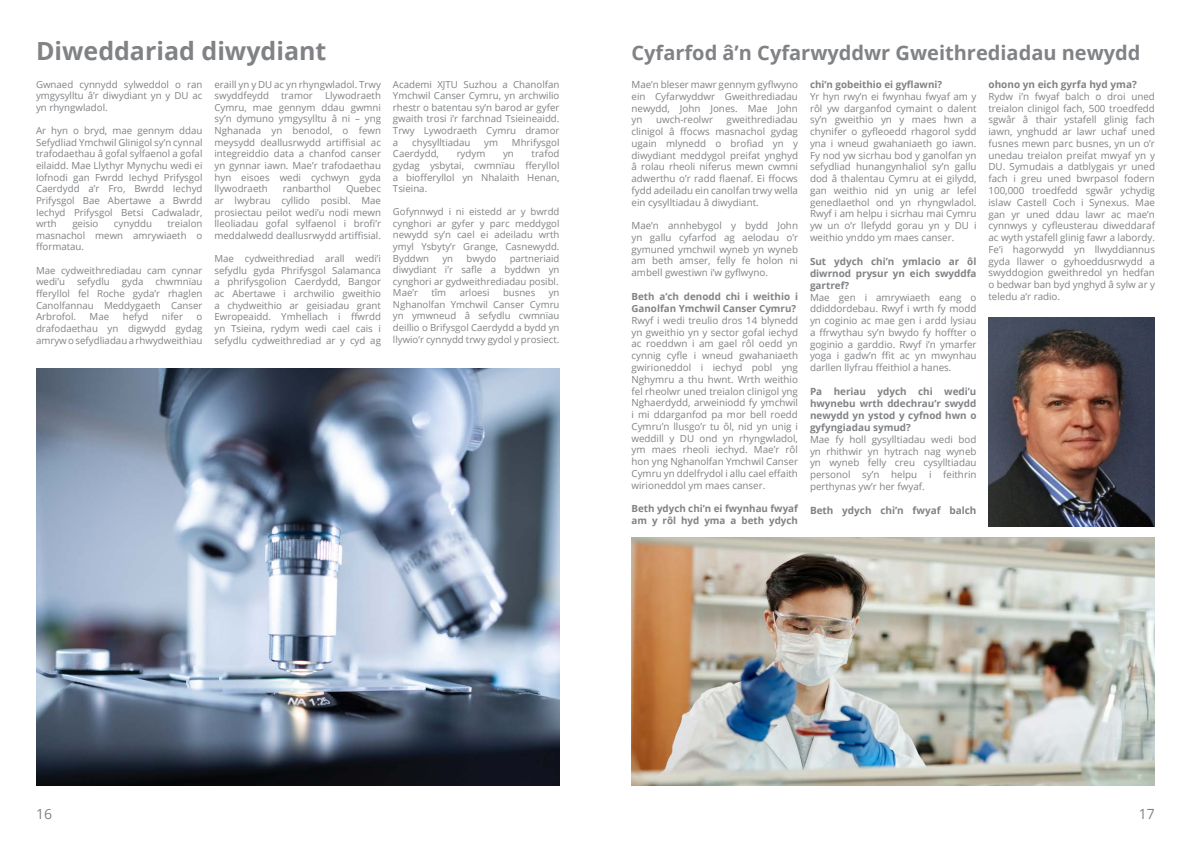
<style>
.page{position:relative;width:1191px;height:842px;background:#fff}
.page>*{position:absolute;margin:0;border:0;box-sizing:border-box;transform-origin:0 0}
.t1{font:25px "Open Sans Bold 2";color:#808285}
.t2{font:20px "Open Sans Bold 2";color:#808285}
.t3{font:14px "Open Sans";color:#808285}
.Booklet_grey_text{font:10px "Open Sans Bold 2";color:#808285}
.Booklet_grey_text-2{font:9.9px/11.9px "Open Sans Bold 2";color:#808285;text-align:justify}
.Booklet_grey_text-3{font:9.8px/11.8px "Open Sans";color:#808285;text-align:justify}
.Booklet_grey_text-4{font:9.8px/12px "Open Sans Bold 2";color:#808285}
.Booklet_grey_text-5{font:9.7px/11.6px "Open Sans";color:#808285;text-align:justify}
.Booklet_grey_text-6{font:9.7px/11.6px "Open Sans 2";color:#808285;text-align:justify}
.Booklet_grey_text-7{font:9.6px/11.5px "Open Sans";color:#808285;text-align:justify}
.s1{font-family:"Open Sans 2"}
.s2{font-family:"Open Sans"}
</style>
<div class="page">
<img style="left:988px;top:318px;width:167px;height:208px">
<img style="left:631px;top:538px;width:524px;height:247px">
<img style="left:36px;top:369px;width:523px;height:416px">
<p class="t1" style="left:36px;top:33px;width:292px">Diweddariad diwydiant</p>
<p class="Booklet_grey_text-5" style="left:36px;top:78px;width:168px">Gwnaed cynnydd sylweddol o ran ymgysylltu â’r diwydiant yn y DU ac yn rhyngwladol.</p>
<p class="Booklet_grey_text-5" style="left:36px;top:124px;width:168px">Ar hyn o bryd, mae gennym ddau Sefydliad Ymchwil Glinigol sy’n cynnal trafodaethau â gofal sylfaenol a gofal eilaidd. Mae Llythyr Mynychu wedi ei lofnodi gan Fwrdd Iechyd Prifysgol Caerdydd a’r Fro, Bwrdd Iechyd Prifysgol Bae Abertawe a Bwrdd Iechyd Prifysgol Betsi Cadwaladr, wrth</p>
<p class="Booklet_grey_text-5" style="left:214px;top:78px;width:168px">eraill yn y DU ac yn rhyngwladol. Trwy swyddfeydd</p>
<p class="Booklet_grey_text-5" style="left:214px;top:90px;width:168px;text-indent:111px">Llywodraeth Cymru, mae gennym ddau gwmni sy’n dymuno ymgysylltu â ni – yng Nghanada yn benodol, o fewn <span class="s1">meysydd deallusrwydd artiffisial ac </span>integreiddio data a chanfod canser yn gynnar iawn. Mae’r trafodaethau hyn eisoes wedi cychwyn gyda llywodraeth</p>
<p class="Booklet_grey_text-5" style="left:281px;top:90px;width:33px">tramor</p>
<p class="Booklet_grey_text-6" style="left:214px;top:183px;width:168px;text-indent:131px"><span class="s2">Quebec ar lwybrau cyllido posibl. Mae prosiectau peilot wedi’u nodi mewn </span>lleoliadau gofal sylfaenol i brofi’r meddalwedd deallusrwydd artiffisial.</p>
<p class="Booklet_grey_text-5" style="left:214px;top:253px;width:168px">Mae cydweithrediad arall wedi’i sefydlu gyda Phrifysgol Salamanca a phrifysgolion Caerdydd, Bangor ac Abertawe i archwilio gweithio a chydweithio ar geisiadau grant <span class="s1">Ewropeaidd. Ymhellach i ffwrdd </span>yn Tsieina, rydym wedi cael cais i sefydlu cydweithrediad ar y cyd ag</p>
<p class="Booklet_grey_text-5" style="left:283px;top:183px;width:50px">ranbarthol</p>
<p class="Booklet_grey_text-5" style="left:36px;top:218px;width:168px;text-indent:132px">treialon masnachol mewn amrywiaeth o <span class="s1">fformatau.</span></p>
<p class="Booklet_grey_text-5" style="left:36px;top:264px;width:168px">Mae cydweithrediadau cam cynnar wedi’u</p>
<p class="Booklet_grey_text-5" style="left:72px;top:218px;width:28px">geisio</p>
<p class="Booklet_grey_text-5" style="left:114px;top:218px;width:40px">cynyddu</p>
<p class="Booklet_grey_text-5" style="left:77px;top:276px;width:34px">sefydlu</p>
<p class="Booklet_grey_text-5" style="left:122px;top:276px;width:23px">gyda</p>
<p class="Booklet_grey_text-5" style="left:36px;top:276px;width:168px;text-indent:120px">chwmnïau <span class="s1">fferyllol fel Roche gyda’r rhaglen </span>Canolfannau Meddygaeth Canser Arbrofol.</p>
<p class="Booklet_grey_text-5" style="left:90px;top:311px;width:21px">Mae</p>
<p class="Booklet_grey_text-5" style="left:123px;top:311px;width:27px">hefyd</p>
<p class="Booklet_grey_text-5" style="left:162px;top:311px;width:23px">nifer</p>
<p class="Booklet_grey_text-5" style="left:36px;top:311px;width:168px;text-indent:161px">o drafodaethau yn digwydd gydag amryw o sefydliadau a rhwydweithiau</p>
<p class="Booklet_grey_text-5" style="left:393px;top:78px;width:168px">Academi XJTU Suzhou a Chanolfan Ymchwil Canser Cymru, yn archwilio rhestr o batentau sy’n barod ar gyfer gwaith trosi i’r farchnad Tsieineaidd.<br>Trwy Lywodraeth Cymru dramor a</p>
<p class="Booklet_grey_text-5" style="left:412px;top:136px;width:60px">chysylltiadau</p>
<p class="Booklet_grey_text-5" style="left:484px;top:136px;width:15px">ym</p>
<p class="Booklet_grey_text-5" style="left:512px;top:136px;width:49px">Mhrifysgol</p>
<p class="Booklet_grey_text-5" style="left:393px;top:148px;width:48px">Caerdydd,</p>
<p class="Booklet_grey_text-5" style="left:457px;top:148px;width:30px">rydym</p>
<p class="Booklet_grey_text-5" style="left:503px;top:148px;width:12px">yn</p>
<p class="Booklet_grey_text-6" style="left:393px;top:148px;width:168px;text-indent:139px"><span class="s2">trafod </span>gydag ysbytai, cwmnïau fferyllol a biofferyllol yn Nhalaith Henan, <span class="s2">Tsieina.</span></p>
<p class="Booklet_grey_text-7" style="left:393px;top:206px;width:168px">Gofynnwyd i ni eistedd ar y bwrdd cynghori ar gyfer y parc meddygol newydd sy’n cael ei adeiladu wrth ymyl Ysbyty’r Grange, Casnewydd.<br>Byddwn</p>
<p class="Booklet_grey_text-7" style="left:393px;top:252px;width:168px;text-indent:117px">partneriaid <span class="s1">diwydiant i’r safle a byddwn yn </span>cynghori ar gydweithrediadau posibl.</p>
<p class="Booklet_grey_text-7" style="left:393px;top:287px;width:26px">Mae’r</p>
<p class="Booklet_grey_text-7" style="left:431px;top:287px;width:16px">tîm</p>
<p class="Booklet_grey_text-7" style="left:459px;top:287px;width:31px">arloesi</p>
<p class="Booklet_grey_text-7" style="left:503px;top:287px;width:34px">busnes</p>
<p class="Booklet_grey_text-7" style="left:442px;top:252px;width:12px">yn</p>
<p class="Booklet_grey_text-7" style="left:466px;top:252px;width:31px">bwydo</p>
<p class="Booklet_grey_text-7" style="left:393px;top:287px;width:168px;text-indent:156px">yn Nghanolfan Ymchwil Canser Cymru yn ymwneud â sefydlu cwmnïau deillio o Brifysgol Caerdydd a bydd yn llywio’r cynnydd trwy gydol y prosiect.</p>
<p class="t2" style="left:631px;top:39px;width:510px">Cyfarfod â’n Cyfarwyddwr Gweithrediadau newydd</p>
<p class="Booklet_grey_text-4" style="left:810px;top:78px;width:134px">chi’n gobeithio ei gyflawni?</p>
<p class="Booklet_grey_text-3" style="left:810px;top:90px;width:168px">Yr hyn rwy’n ei fwynhau fwyaf am y <span class="s1">rôl yw darganfod cymaint o dalent </span>sy’n gweithio yn y maes hwn a <span class="s1">chynifer o gyfleoedd rhagorol sydd </span>yna i wneud gwahaniaeth go iawn.<br>Fy nod yw sicrhau bod y ganolfan yn sefydliad hunangynhaliol sy’n gallu dod â thalentau Cymru at ei gilydd, gan weithio nid yn unig ar lefel genedlaethol ond yn rhyngwladol.<br>Rwyf i am helpu i sicrhau mai Cymru yw un o’r llefydd gorau yn y DU i weithio ynddo ym maes canser.</p>
<p class="Booklet_grey_text-2" style="left:810px;top:255px;width:168px">Sut ydych chi’n ymlacio ar ôl diwrnod prysur yn eich swyddfa gartref?</p>
<p class="Booklet_grey_text-3" style="left:810px;top:291px;width:168px">Mae gen i amrywiaeth eang o ddiddordebau. Rwyf i wrth fy modd yn coginio ac mae gen i ardd lysiau <span class="s1">a ffrwythau sy’n bwydo fy hoffter o </span>goginio a garddio. Rwyf i’n ymarfer <span class="s1">yoga i gadw’n ffit ac yn mwynhau darllen llyfrau ffeithiol a hanes.</span></p>
<p class="Booklet_grey_text-2" style="left:810px;top:386px;width:168px">Pa heriau ydych chi wedi’u hwynebu wrth ddechrau’r swydd newydd yn ystod y cyfnod hwn o gyfyngiadau symud?</p>
<p class="Booklet_grey_text-3" style="left:810px;top:433px;width:168px">Mae fy holl gysylltiadau wedi bod yn rhithwir yn hytrach nag wyneb yn wyneb felly creu cysylltiadau personol sy’n helpu i feithrin perthynas yw’r her fwyaf.</p>
<p class="Booklet_grey_text" style="left:810px;top:503px;width:168px">Beth ydych chi’n fwyaf balch</p>
<p class="Booklet_grey_text" style="left:988px;top:77px;width:150px">ohono yn eich gyrfa hyd yma?</p>
<p class="Booklet_grey_text-3" style="left:988px;top:90px;width:168px">Rydw i’n fwyaf balch o droi uned treialon clinigol fach, 500 troedfedd sgwâr â thair ystafell glinig fach iawn, ynghudd ar lawr uchaf uned fusnes mewn parc busnes, yn un o’r unedau treialon preifat mwyaf yn y DU. Symudais a datblygais yr uned fach i greu uned bwrpasol fodern 100,000 troedfedd sgwâr ychydig islaw Castell Coch i Synexus. Mae gan yr uned ddau lawr ac mae’n <span class="s1">cynnwys y cyfleusterau diweddaraf </span>ac wyth ystafell glinig fawr a labordy.<br>Fe’i hagorwydd yn llwyddiannus gyda llawer o gyhoeddusrwydd a swyddogion gweithredol yn hedfan o bedwar ban byd ynghyd â sylw ar y teledu a’r radio.</p>
<p class="Booklet_grey_text-3" style="left:631px;top:78px;width:168px"><span class="s1">Mae’n bleser mawr gennym gyflwyno </span>ein Cyfarwyddwr Gweithrediadau newydd, John Jones. Mae John yn</p>
<p class="Booklet_grey_text-3" style="left:631px;top:114px;width:168px;text-indent:95px">gweithrediadau <span class="s1">clinigol â ffocws masnachol gydag ugain mlynedd o brofiad yn y </span>diwydiant meddygol preifat ynghyd â rolau rheoli niferus mewn cwmni <span class="s1">adwerthu o’r radd flaenaf. Ei ffocws </span>fydd adeiladu ein canolfan trwy wella ein cysylltiadau â diwydiant.</p>
<p class="Booklet_grey_text-3" style="left:631px;top:219px;width:168px">Mae’n annhebygol y bydd John yn gallu cyfarfod ag aelodau o’r gymuned ymchwil wyneb yn wyneb am beth amser, felly fe holon ni <span class="s1">ambell gwestiwn i’w gyflwyno.</span></p>
<p class="Booklet_grey_text-4" style="left:631px;top:290px;width:168px">Beth a’ch denodd chi i weithio i<br>Ganolfan Ymchwil Canser Cymru?</p>
<p class="Booklet_grey_text-3" style="left:631px;top:314px;width:168px">Rwyf i wedi treulio dros 14 blynedd yn gweithio yn y sector gofal iechyd <span class="s1">ac roeddwn i am gael rôl oedd yn cynnig cyfle i wneud gwahaniaeth </span>gwirioneddol i iechyd pobl yng Nghymru a thu hwnt. Wrth weithio fel rheolwr uned treialon clinigol yng Nghaerdydd, arweiniodd fy ymchwil i mi ddarganfod pa mor bell roedd <span class="s1">Cymru’n llusgo’r tu ôl, nid yn unig i </span>weddill y DU ond yn rhyngwladol, <span class="s1">ym maes rheoli iechyd. Mae’r rôl </span>hon yng Nghanolfan Ymchwil Canser <span class="s1">Cymru yn ddelfrydol i allu cael effaith </span>wirioneddol ym maes canser.</p>
<p class="Booklet_grey_text-4" style="left:631px;top:502px;width:168px">Beth ydych chi’n ei fwynhau fwyaf am y rôl hyd yma a beth ydych</p>
<p class="Booklet_grey_text-3" style="left:656px;top:114px;width:58px">uwch-reolwr</p>
<h3 class="t3" style="left:36px;top:804px;width:18px">16</h3>
<h3 class="t3" style="left:1139px;top:804px;width:18px">17</h3>
</div>
